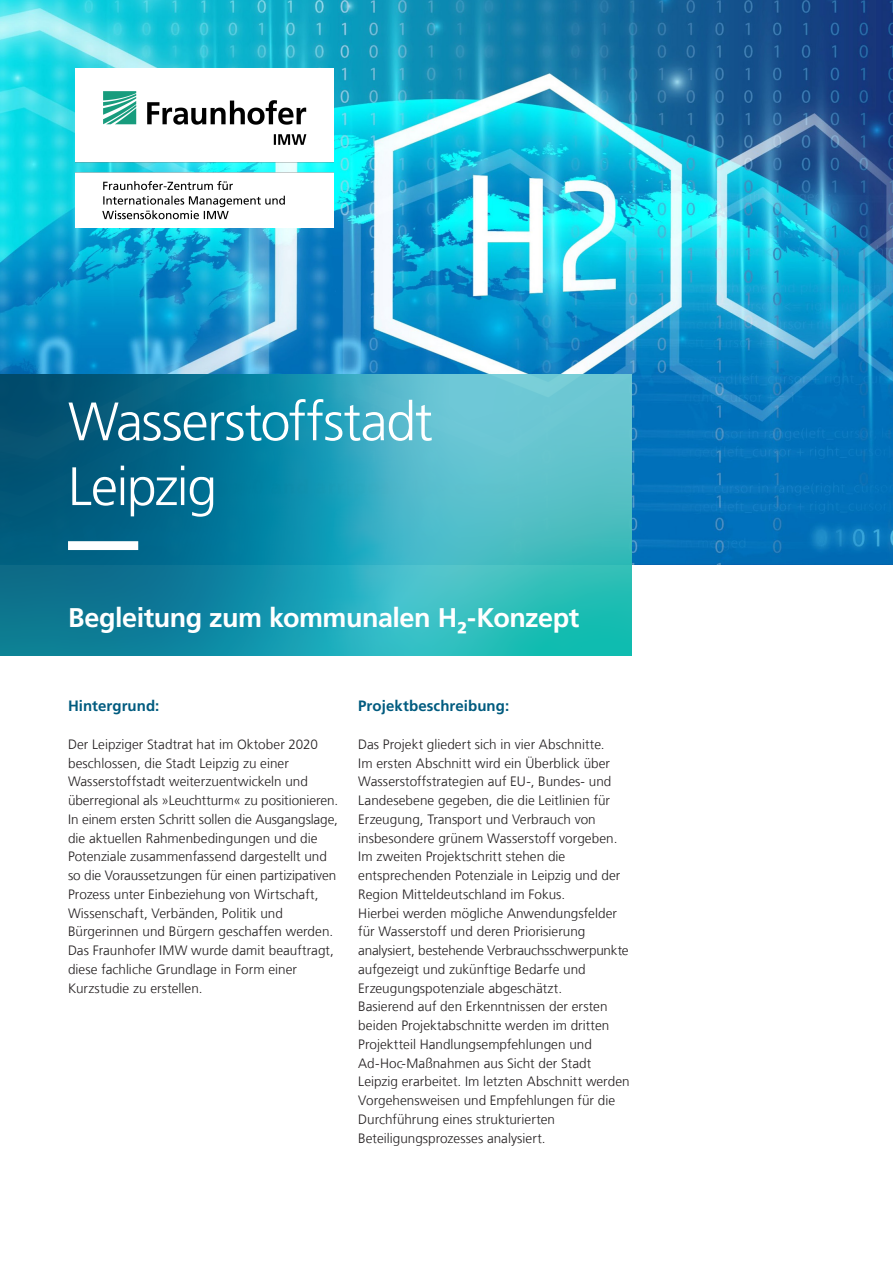
<style>
.page{position:relative;width:893px;height:1263px;background:#fff}
.page>*{position:absolute;margin:0;border:0;box-sizing:border-box;transform-origin:0 0}
.Ueberschrift_36_43_2{font:300 54px/64.8px "Frutiger LT Com";letter-spacing:-.025em;color:#fff}
.Sub_Ueberschrift_18{font:700 27px "Frutiger LT Com";letter-spacing:-.02em;color:#fff}
.Fliesstext_9_12_5_sc{font:700 15px "Frutiger LT Com";letter-spacing:.005em;color:#005b7f}
.Zwischenueberschrift{font:700 15px "Frutiger LT Com";letter-spacing:.005em;color:#005b7f}
.Fliesstext_9_12_5_sc-2{font:300 13.5px/18.8px "Frutiger LT Com";color:#231f20}
</style>
<div class="page">
<img style="left:0;top:0;width:893px;height:565px">
<img style="left:75px;top:68px;width:259px;height:160px">
<svg style="left:0;top:375px;width:631px;height:281px;background:#2596ab"></svg>
<svg style="left:68px;top:541px;width:521px;height:9px;background:#42abbd"></svg>
<p class="Ueberschrift_36_43_2" style="left:68px;top:390px;width:366px">Wasserstoffstadt<br>Leipzig</p>
<p class="Sub_Ueberschrift_18" style="left:68px;top:602px;width:513px">Begleitung zum kommunalen H -Konzept</p>
<p class="Sub_Ueberschrift_18" style="left:457px;top:616px;width:11px">²</p>
<p class="Zwischenueberschrift" style="left:68px;top:697px;width:93px">Hintergrund:</p>
<p class="Fliesstext_9_12_5_sc-2" style="left:68px;top:735px;width:272px">Der Leipziger Stadtrat hat im Oktober 2020 beschlossen, die Stadt Leipzig zu einer Wasserstoffstadt weiterzuentwickeln und überregional als »Leuchtturm« zu positionieren.<br>In einem ersten Schritt sollen die Ausgangslage, die aktuellen Rahmenbedingungen und die Potenziale zusammenfassend dargestellt und so die Voraussetzungen für einen partizipativen Prozess unter Einbeziehung von Wirtschaft, Wissenschaft, Verbänden, Politik und Bürgerinnen und Bürgern geschaffen werden.<br>Das Fraunhofer IMW wurde damit beauftragt, diese fachliche Grundlage in Form einer Kurzstudie zu erstellen.</p>
<p class="Fliesstext_9_12_5_sc" style="left:358px;top:697px;width:152px">Projektbeschreibung:</p>
<p class="Fliesstext_9_12_5_sc-2" style="left:358px;top:735px;width:273px">Das Projekt gliedert sich in vier Abschnitte.<br>Im ersten Abschnitt wird ein Überblick über Wasserstoffstrategien auf EU-, Bundes- und Landesebene gegeben, die die Leitlinien für Erzeugung, Transport und Verbrauch von insbesondere grünem Wasserstoff vorgeben.<br>Im zweiten Projektschritt stehen die entsprechenden Potenziale in Leipzig und der Region Mitteldeutschland im Fokus.<br>Hierbei werden mögliche Anwendungsfelder für Wasserstoff und deren Priorisierung analysiert, bestehende Verbrauchsschwerpunkte aufgezeigt und zukünftige Bedarfe und Erzeugungspotenziale abgeschätzt.<br>Basierend auf den Erkenntnissen der ersten beiden Projektabschnitte werden im dritten Projektteil Handlungsempfehlungen und Ad-Hoc-Maßnahmen aus Sicht der Stadt Leipzig erarbeitet. Im letzten Abschnitt werden Vorgehensweisen und Empfehlungen für die Durchführung eines strukturierten Beteiligungsprozesses analysiert.</p>
</div>
